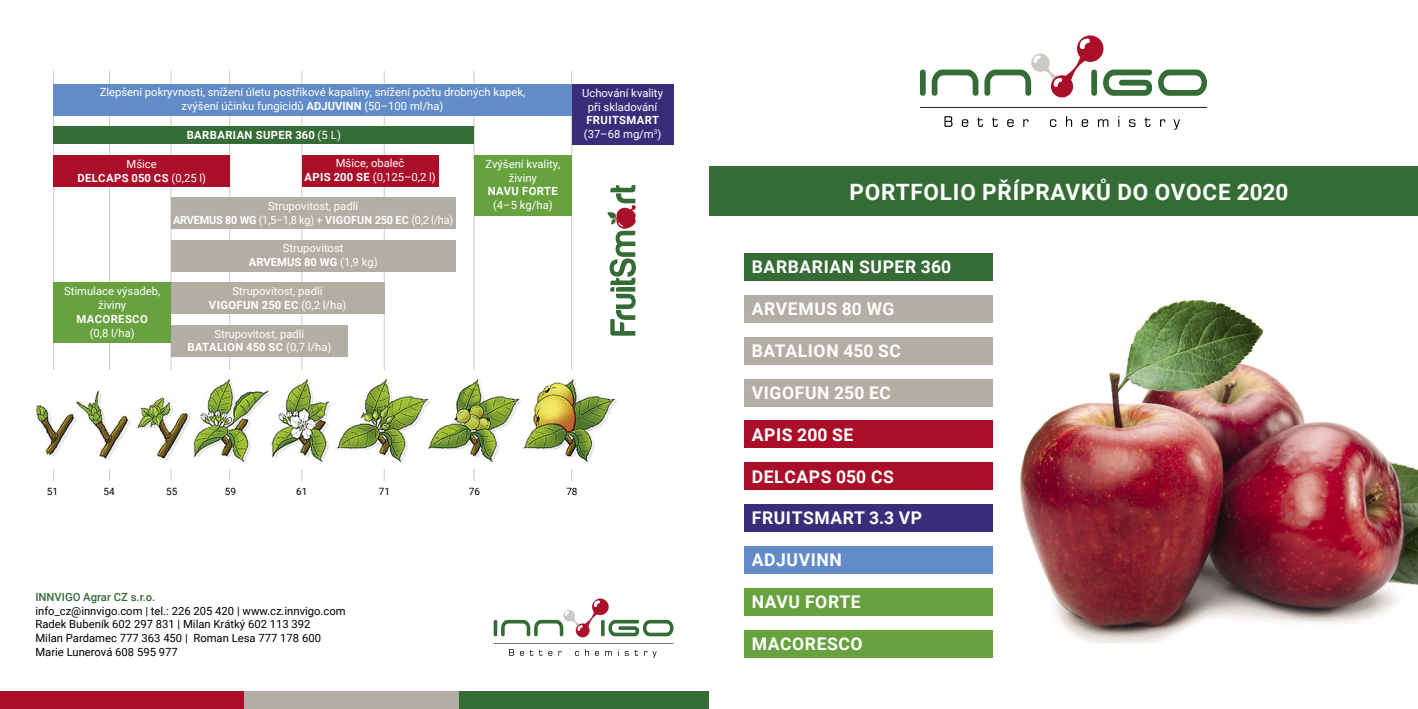
<style>
.page{position:relative;width:1418px;height:709px;background:#fff}
.page>*{position:absolute;margin:0;border:0;box-sizing:border-box;transform-origin:0 0}
.t1{font:700 22.5px "Roboto";letter-spacing:.035em;color:#fff}
.t2{font:700 17.5px "Roboto";letter-spacing:.035em;color:#fff}
.t3{font:11.25px/13.8px "Roboto";color:#fff;text-align:center}
.t4{font:11.25px/13.8px "Roboto";color:#000}
.t5{font:700 11.25px "Roboto";letter-spacing:.035em;color:#fff}
.t6{font:700 11.25px "Roboto";letter-spacing:-.02em;color:#fff}
.t7{font:500 11.25px "Roboto";color:#356c36}
.t8{font:700 11.25px "Roboto";color:#fff}
.t9{font:10px "Roboto";color:#000}
.s1{font-weight:700}
.s2{font-weight:400}
</style>
<div class="page">
<svg style="left:920px;top:35px;width:286px;height:62px"></svg>
<svg style="left:920px;top:107px;width:286px;height:23px"></svg>
<svg style="left:493px;top:598px;width:180px;height:39px"></svg>
<svg style="left:494px;top:643px;width:179px;height:14px"></svg>
<svg style="left:607px;top:185px;width:29px;height:151px"></svg>
<img style="left:1020px;top:299px;width:397px;height:345px">
<div style="left:744px;top:253px;width:248px;height:27px;background:#356c36"></div>
<div style="left:709px;top:167px;width:708px;height:49px;background:#356c36"></div>
<div style="left:744px;top:295px;width:248px;height:27px;background:#b2aea4"></div>
<div style="left:744px;top:337px;width:248px;height:27px;background:#b2aea4"></div>
<div style="left:744px;top:379px;width:248px;height:27px;background:#b2aea4"></div>
<div style="left:744px;top:420px;width:248px;height:28px;background:#aa0e29"></div>
<div style="left:744px;top:462px;width:248px;height:28px;background:#aa0e29"></div>
<div style="left:744px;top:504px;width:248px;height:28px;background:#392d7a"></div>
<div style="left:744px;top:546px;width:248px;height:28px;background:#628cc7"></div>
<div style="left:744px;top:588px;width:248px;height:27px;background:#67a23f"></div>
<div style="left:744px;top:630px;width:248px;height:27px;background:#67a23f"></div>
<div style="left:0;top:691px;width:244px;height:18px;background:#aa0e29"></div>
<div style="left:244px;top:691px;width:215px;height:18px;background:#b2aea4"></div>
<div style="left:459px;top:691px;width:250px;height:18px;background:#356c36"></div>
<hr style="left:53px;top:71px;width:1px;height:410px;background:#cdc9c6">
<hr style="left:109px;top:71px;width:1px;height:410px;background:#cdc9c6">
<hr style="left:171px;top:71px;width:1px;height:410px;background:#cdc9c6">
<hr style="left:229px;top:71px;width:1px;height:410px;background:#cdc9c6">
<hr style="left:301px;top:71px;width:1px;height:410px;background:#cdc9c6">
<hr style="left:384px;top:71px;width:1px;height:410px;background:#cdc9c6">
<hr style="left:473px;top:71px;width:1px;height:410px;background:#cdc9c6">
<hr style="left:571px;top:71px;width:1px;height:410px;background:#cdc9c6">
<div style="left:53px;top:126px;width:421px;height:18px;background:#356c36"></div>
<div style="left:53px;top:155px;width:177px;height:32px;background:#aa0e29"></div>
<div style="left:302px;top:155px;width:136px;height:32px;background:#aa0e29"></div>
<div style="left:474px;top:155px;width:97px;height:60px;background:#67a23f"></div>
<div style="left:53px;top:282px;width:118px;height:61px;background:#67a23f"></div>
<div style="left:571px;top:84px;width:102px;height:60px;background:#392d7a"></div>
<div style="left:171px;top:197px;width:284px;height:32px;background:#b2aea4"></div>
<div style="left:171px;top:240px;width:284px;height:32px;background:#b2aea4"></div>
<div style="left:171px;top:282px;width:213px;height:32px;background:#b2aea4"></div>
<div style="left:171px;top:325px;width:176px;height:32px;background:#b2aea4"></div>
<div style="left:53px;top:84px;width:518px;height:32px;background:#628cc7"></div>
<img style="left:36px;top:370px;width:581px;height:98px">
<p class="t3" style="left:100px;top:85px;width:427px">Zlepšení pokryvnosti, snížení úletu postřikové kapaliny, snížení počtu drobných kapek, zvýšení účinku fungicidů <span class="s1">ADJUVINN</span> (50–100 ml/ha)</p>
<p class="t5" style="left:187px;top:127px;width:156px">BARBARIAN SUPER 360 <span class="s2">(5 L)</span></p>
<p class="t3" style="left:126px;top:157px;width:32px">Mšice</p>
<p class="t5" style="left:77px;top:170px;width:130px">DELCAPS 050 CS <span class="s2">(0,25 l)</span></p>
<p class="t3" style="left:336px;top:156px;width:70px">Mšice, obaleč</p>
<p class="t3" style="left:304px;top:170px;width:133px"><span class="s1">APIS 200 SE</span> (0,125–0,2 l)</p>
<p class="t3" style="left:64px;top:284px;width:98px">Stimulace výsadeb, živiny</p>
<p class="t5" style="left:77px;top:311px;width:73px">MACORESCO</p>
<p class="t3" style="left:90px;top:325px;width:47px">(0,8 l/ha)</p>
<p class="t3" style="left:268px;top:199px;width:91px">Strupovitost, padlí</p>
<p class="t6" style="left:173px;top:212px;width:281px">ARVEMUS 80 WG <span class="s2">(1,5–1,8 kg) +</span> VIGOFUN 250 EC <span class="s2">(0,2 l/ha)</span></p>
<p class="t3" style="left:283px;top:241px;width:62px">Strupovitost</p>
<p class="t8" style="left:249px;top:254px;width:130px">ARVEMUS 80 WG <span class="s2">(1,9 kg)</span></p>
<p class="t3" style="left:232px;top:284px;width:91px">Strupovitost, padlí</p>
<p class="t5" style="left:209px;top:297px;width:139px">VIGOFUN 250 EC <span class="s2">(0,2 l/ha)</span></p>
<p class="t3" style="left:214px;top:326px;width:91px">Strupovitost, padlí</p>
<p class="t5" style="left:187px;top:339px;width:145px">BATALION 450 SC <span class="s2">(0,7 l/ha)</span></p>
<p class="t3" style="left:485px;top:156px;width:76px">Zvýšení kvality, živiny</p>
<p class="t5" style="left:488px;top:183px;width:71px">NAVU FORTE</p>
<p class="t3" style="left:493px;top:198px;width:61px">(4–5 kg/ha)</p>
<p class="t3" style="left:582px;top:86px;width:82px">Uchování kvality při skladování</p>
<p class="t5" style="left:586px;top:112px;width:74px">FRUITSMART</p>
<p class="t3" style="left:584px;top:127px;width:79px">(37–68 mg/m<sup>3</sup>)</p>
<p class="t9" style="left:47px;top:484px;width:13px">51</p>
<p class="t9" style="left:104px;top:484px;width:13px">54</p>
<p class="t9" style="left:166px;top:484px;width:13px">55</p>
<p class="t9" style="left:225px;top:484px;width:13px">59</p>
<p class="t9" style="left:296px;top:484px;width:13px">61</p>
<p class="t9" style="left:379px;top:484px;width:13px">71</p>
<p class="t9" style="left:469px;top:484px;width:13px">76</p>
<p class="t9" style="left:566px;top:484px;width:13px">78</p>
<p class="t7" style="left:35px;top:589px;width:121px">INNVIGO Agrar CZ s.r.o.</p>
<p class="t4" style="left:35px;top:603px;width:312px">info_cz@innvigo.com | tel.: 226 205 420 | www.cz.innvigo.com</p>
<p class="t4" style="left:35px;top:617px;width:287px">Radek Bubeník 602 297 831 | Milan Krátký 602 113 392<br>Milan Pardamec 777 363 450 | Roman Lesa 777 178 600<br>Marie Lunerová 608 595 977</p>
<p class="t1" style="left:849px;top:176px;width:440px">PORTFOLIO PŘÍPRAVKŮ DO OVOCE 2020</p>
<p class="t2" style="left:751px;top:255px;width:201px">BARBARIAN SUPER 360</p>
<p class="t2" style="left:751px;top:296px;width:144px">ARVEMUS 80 WG</p>
<p class="t2" style="left:751px;top:338px;width:151px">BATALION 450 SC</p>
<p class="t2" style="left:751px;top:380px;width:141px">VIGOFUN 250 EC</p>
<p class="t2" style="left:751px;top:422px;width:103px">APIS 200 SE</p>
<p class="t2" style="left:751px;top:464px;width:143px">DELCAPS 050 CS</p>
<p class="t2" style="left:751px;top:506px;width:172px">FRUITSMART 3.3 VP</p>
<p class="t2" style="left:751px;top:548px;width:92px">ADJUVINN</p>
<p class="t2" style="left:751px;top:589px;width:110px">NAVU FORTE</p>
<p class="t2" style="left:751px;top:631px;width:112px">MACORESCO</p>
</div>
